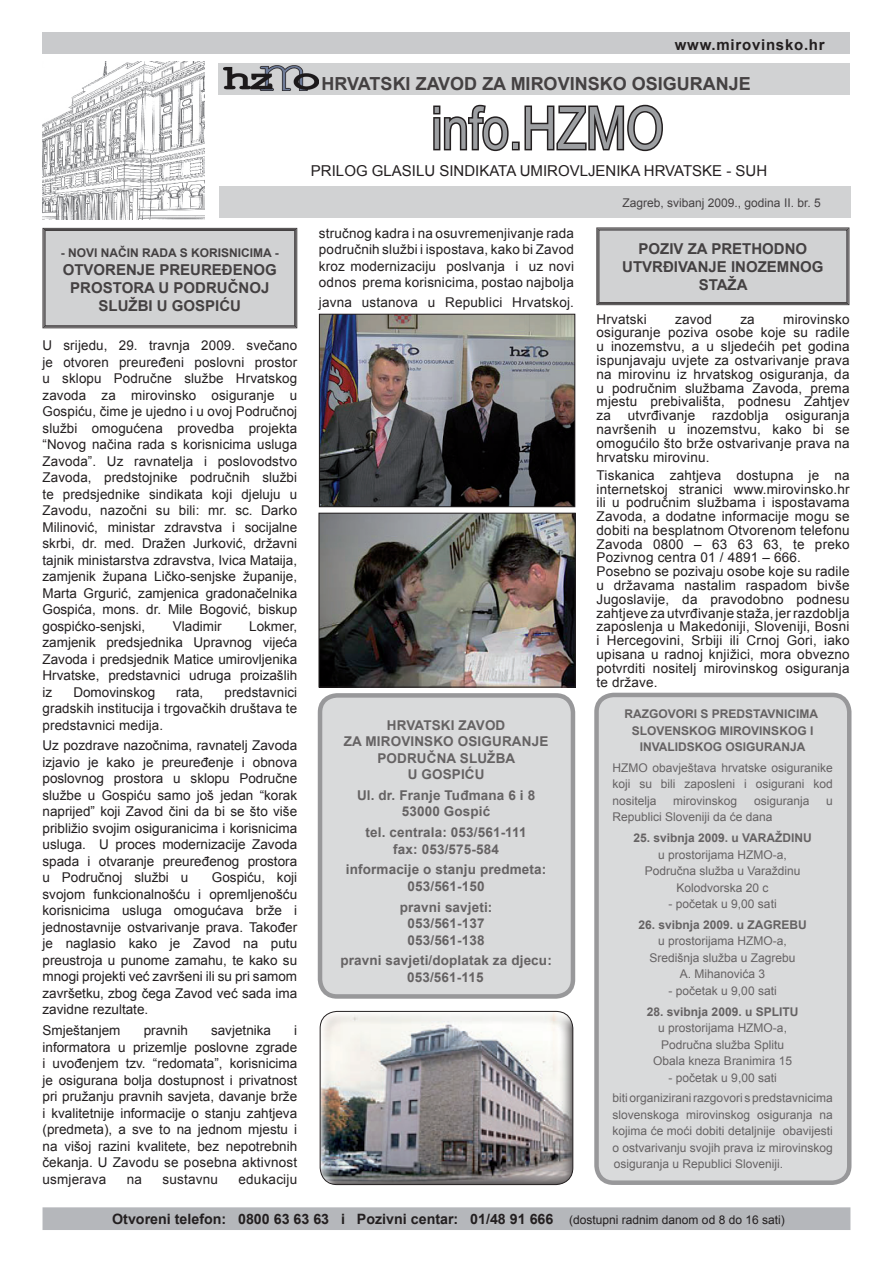
<style>
.page{position:relative;width:893px;height:1263px;background:#fff}
.page>*{position:absolute;margin:0;border:0;box-sizing:border-box;transform-origin:0 0}
.t1{font:58.5px "Arial Narrow";color:#9d9fa2}
.t2{font:700 18px "Arial";color:#231f20}
.t3{font:700 15px/18px "Arial";color:#231f20;text-align:center}
.t4{font:15px "Arial";color:#231f20}
.t5{font:700 15px "Arial";letter-spacing:.05em;color:#231f20}
.t6{font:700 14.25px "Arial";color:#231f20}
.t7{font:13.5px/16.5px "Arial";letter-spacing:.015em;color:#231f20;text-align:justify}
.t8{font:700 13.5px/16.5px "Arial";letter-spacing:.01em;color:#231f20;text-align:center}
.t9{font:12px/16.5px "Arial";color:#231f20;text-align:center}
.t10{font:700 12px/16.5px "Arial";color:#231f20;text-align:center}
.s1{font-weight:400;font-size:12px}
</style>
<div class="page">
<div style="left:43px;top:32px;width:807px;height:22px;background:#c9cacc"></div>
<img style="left:43px;top:62px;width:161px;height:157px">
<div style="left:219px;top:63px;width:631px;height:32px;background:#d1d2d3"></div>
<div style="left:219px;top:186px;width:631px;height:32px;background:#d1d2d3"></div>
<img style="left:223px;top:66px;width:96px;height:25px">
<div style="left:42px;top:227px;width:256px;height:102px;background:#d1d2d3"></div>
<div style="left:44px;top:229px;width:252px;height:98px;border:1px solid #231f20"></div>
<div style="left:45px;top:230px;width:250px;height:96px;border:1px solid #231f20"></div>
<svg style="left:596px;top:227px;width:254px;height:79px;background:#cccdce"></svg>
<div style="left:598px;top:229px;width:250px;height:75px;border:1px solid #231f20"></div>
<div style="left:598px;top:230px;width:249px;height:73px;border:1px solid #231f20"></div>
<div style="left:43px;top:1208px;width:807px;height:21px;background:#b5b7bb"></div>
<div style="left:43px;top:1207px;width:807px;height:23px;border:2px solid #b5b7bb"></div>
<div style="left:596px;top:695px;width:253px;height:488px;background:#d9dadb;border-radius:17px"></div>
<div style="left:594px;top:693px;width:257px;height:492px;border:4px solid #6c6c6f;border-radius:17px"></div>
<img style="left:320px;top:1011px;width:253px;height:173px">
<div style="left:320px;top:1011px;width:253px;height:174px;border:1px solid #231f20;border-radius:17px"></div>
<div style="left:320px;top:695px;width:253px;height:301px;background:#d9dadb;border-radius:17px"></div>
<div style="left:318px;top:693px;width:257px;height:306px;border:4px solid #6c6c6f;border-radius:17px"></div>
<div style="left:433px;top:106px;width:7px;height:8px;border:3px solid #231f20"></div>
<div style="left:433px;top:117px;width:7px;height:33px;border:3px solid #231f20"></div>
<svg style="left:443px;top:104px;width:66px;height:48px"></svg>
<div style="left:512px;top:142px;width:8px;height:8px;border:3px solid #231f20"></div>
<svg style="left:524px;top:104px;width:139px;height:48px"></svg>
<img style="left:321px;top:316px;width:252px;height:189px">
<div style="left:319px;top:314px;width:256px;height:193px;border:1px solid #231f20"></div>
<img style="left:321px;top:515px;width:253px;height:170px">
<div style="left:319px;top:513px;width:257px;height:174px;border:1px solid #231f20"></div>
<p class="t5" style="left:675px;top:35px;width:151px">www.mirovinsko.hr</p>
<h2 class="t2" style="left:322px;top:72px;width:431px">HRVATSKI ZAVOD ZA MIROVINSKO OSIGURANJE</h2>
<h1 class="t1" style="left:432px;top:85px;width:233px">info.HZMO</h1>
<p class="t4" style="left:311px;top:160px;width:458px">PRILOG GLASILU SINDIKATA UMIROVLJENIKA HRVATSKE - SUH</p>
<p class="t10" style="left:61px;top:245px;width:219px">- NOVI NAČIN RADA S KORISNICIMA -</p>
<p class="t3" style="left:63px;top:261px;width:216px">OTVORENJE PREUREĐENOG<br>PROSTORA U PODRUČNOJ<br>SLUŽBI U GOSPIĆU</p>
<p class="t7" style="left:43px;top:337px;width:256px">U srijedu, 29. travnja 2009. svečano je otvoren preuređeni poslovni prostor u sklopu Područne službe Hrvatskog zavoda za mirovinsko osiguranje u Gospiću, čime je ujedno i u ovoj Područnoj službi omogućena provedba projekta “Novog načina rada s korisnicima usluga Zavoda”. Uz ravnatelja i poslovodstvo Zavoda, predstojnike područnih službi te predsjednike sindikata koji djeluju u Zavodu, nazočni su bili: mr. sc. Darko Milinović, ministar zdravstva i socijalne skrbi, dr. med. Dražen Jurković, državni tajnik ministarstva zdravstva, Ivica Mataija, zamjenik župana Ličko-senjske županije, Marta Grgurić, zamjenica gradonačelnika Gospića, mons. dr. Mile Bogović, biskup gospićko-senjski,</p>
<p class="t7" style="left:43px;top:618px;width:256px;text-indent:207px">Lokmer, zamjenik predsjednika Upravnog vijeća Zavoda i predsjednik Matice umirovljenika Hrvatske, predstavnici udruga proizašlih iz</p>
<p class="t7" style="left:173px;top:618px;width:50px">Vladimir</p>
<p class="t7" style="left:73px;top:684px;width:83px">Domovinskog</p>
<p class="t7" style="left:176px;top:684px;width:29px">rata,</p>
<p class="t7" style="left:43px;top:684px;width:256px;text-indent:182px">predstavnici gradskih institucija i trgovačkih društava te predstavnici medija.</p>
<p class="t7" style="left:43px;top:737px;width:256px">Uz pozdrave nazočnima, ravnatelj Zavoda izjavio je kako je preuređenje i obnova poslovnog prostora u sklopu Područne službe u Gospiću samo još jedan “korak naprijed” koji Zavod čini da bi se što više približio svojim osiguranicima i korisnicima usluga. U proces modernizacije Zavoda spada i otvaranje preuređenog prostora u Područnoj službi u</p>
<p class="t7" style="left:43px;top:869px;width:256px;text-indent:169px">Gospiću, koji svojom funkcionalnošću i opremljenošću korisnicima usluga omogućava brže i jednostavnije ostvarivanje prava. Također je naglasio kako je Zavod na putu preustroja u punome zamahu, te kako su mnogi projekti već završeni ili su pri samom završetku, zbog čega Zavod već sada ima zavidne rezultate.</p>
<p class="t7" style="left:43px;top:1022px;width:80px">Smještanjem</p>
<p class="t7" style="left:144px;top:1022px;width:46px">pravnih</p>
<p class="t7" style="left:211px;top:1022px;width:62px">savjetnika</p>
<p class="t7" style="left:43px;top:1022px;width:256px;text-indent:252px">i informatora u prizemlje poslovne zgrade i uvođenjem tzv. “redomata”, korisnicima je osigurana bolja dostupnost i privatnost pri pružanju pravnih savjeta, davanje brže i kvalitetnije informacije o stanju zahtjeva (predmeta), a sve to na jednom mjestu i na višoj razini kvalitete, bez nepotrebnih čekanja. U Zavodu se posebna aktivnost usmjerava</p>
<p class="t7" style="left:127px;top:1171px;width:17px">na</p>
<p class="t7" style="left:163px;top:1171px;width:57px">sustavnu</p>
<p class="t7" style="left:239px;top:1171px;width:60px">edukaciju</p>
<p class="t7" style="left:319px;top:225px;width:257px">stručnog kadra i na osuvremenjivanje rada područnih službi i ispostava, kako bi Zavod kroz modernizaciju poslvanja i uz novi odnos prema korisnicima, postao najbolja</p>
<p class="t7" style="left:319px;top:294px;width:257px">javna ustanova u Republici Hrvatskoj.</p>
<p class="t8" style="left:344px;top:717px;width:206px">HRVATSKI ZAVOD<br>ZA MIROVINSKO OSIGURANJE<br>PODRUČNA SLUŽBA<br>U GOSPIĆU</p>
<p class="t8" style="left:357px;top:787px;width:180px">Ul. dr. Franje Tuđmana 6 i 8<br>53000 Gospić</p>
<p class="t8" style="left:366px;top:824px;width:162px">tel. centrala: 053/561-111 fax: 053/575-584</p>
<p class="t8" style="left:346px;top:862px;width:202px">informacije o stanju predmeta:<br>053/561-150</p>
<p class="t8" style="left:400px;top:899px;width:94px">pravni savjeti:<br>053/561-137<br>053/561-138</p>
<p class="t8" style="left:340px;top:953px;width:213px">pravni savjeti/doplatak za djecu:<br>053/561-115</p>
<p class="t9" style="left:623px;top:195px;width:200px">Zagreb, svibanj 2009., godina II. br. 5</p>
<p class="t3" style="left:622px;top:240px;width:203px">POZIV ZA PRETHODNO<br>UTVRĐIVANJE INOZEMNOG<br>STAŽA</p>
<p class="t7" style="left:597px;top:312px;width:254px;line-height:13.8px;text-indent:187px">mirovinsko osiguranje poziva osobe koje su radile u inozemstvu, a u sljedećih pet godina ispunjavaju uvjete za ostvarivanje prava na mirovinu iz hrvatskog osiguranja, da u područnim službama Zavoda, prema mjestu prebivališta, podnesu Zahtjev za</p>
<p class="t7" style="left:597px;top:311px;width:52px">Hrvatski</p>
<p class="t7" style="left:675px;top:311px;width:38px">zavod</p>
<p class="t7" style="left:740px;top:311px;width:16px">za</p>
<p class="t7" style="left:597px;top:409px;width:254px;line-height:13.8px;text-indent:189px">osiguranja navršenih u inozemstvu, kako bi se omogućilo što brže ostvarivanje prava na hrvatsku mirovinu.</p>
<p class="t7" style="left:597px;top:468px;width:254px;line-height:13.8px;text-align:left">Tiskanica zahtjeva dostupna je na internetskoj stranici www.mirovinsko.hr ili u područnim službama i ispostavama Zavoda, a dodatne informacije mogu se dobiti na besplatnom Otvorenom telefonu Zavoda 0800 – 63 63 63, te preko Pozivnog centra 01 / 4891 – 666.<br>Posebno se pozivaju osobe koje su radile u državama nastalim raspadom bivše Jugoslavije, da pravodobno podnesu zahtjeve za utvrđivanje staža, jer razdoblja zaposlenja u Makedoniji, Sloveniji, Bosni i Hercegovini, Srbiji ili Crnoj Gori, iako upisana u radnoj knjižici, mora obvezno potvrditi nositelj mirovinskog osiguranja te države.</p>
<p class="t7" style="left:628px;top:407px;width:69px">utvrđivanje</p>
<p class="t7" style="left:712px;top:407px;width:58px">razdoblja</p>
<p class="t10" style="left:625px;top:706px;width:195px">RAZGOVORI S PREDSTAVNICIMA<br>SLOVENSKOG MIROVINSKOG I<br>INVALIDSKOG OSIGURANJA</p>
<p class="t9" style="left:612px;top:759px;width:222px;text-align:justify">HZMO obavještava hrvatske osiguranike koji su bili zaposleni i osigurani kod nositelja</p>
<p class="t9" style="left:673px;top:792px;width:66px">mirovinskog</p>
<p class="t9" style="left:754px;top:792px;width:57px">osiguranja</p>
<p class="t9" style="left:826px;top:792px;width:8px">u</p>
<p class="t9" style="left:612px;top:809px;width:162px">Republici Sloveniji da će dana</p>
<p class="t10" style="left:633px;top:830px;width:180px">25. svibnja 2009. u VARAŽDINU</p>
<p class="t9" style="left:645px;top:846px;width:157px">u prostorijama HZMO-a,<br>Područna služba u Varaždinu<br>Kolodvorska 20 c</p>
<p class="t9" style="left:669px;top:896px;width:110px">- početak u 9,00 sati</p>
<p class="t10" style="left:639px;top:917px;width:170px">26. svibnja 2009. u ZAGREBU</p>
<p class="t9" style="left:650px;top:933px;width:148px">u prostorijama HZMO-a,<br>Središnja služba u Zagrebu<br>A. Mihanovića 3</p>
<p class="t9" style="left:669px;top:982px;width:110px">- početak u 9,00 sati</p>
<p class="t10" style="left:647px;top:1003px;width:153px">28. svibnja 2009. u SPLITU</p>
<p class="t9" style="left:653px;top:1020px;width:140px">u prostorijama HZMO-a,<br>Područna služba Splitu<br>Obala kneza Branimira 15</p>
<p class="t9" style="left:612px;top:1067px;width:222px;line-height:20.7px">- početak u 9,00 sati<br>biti organizirani razgovori s predstavnicima</p>
<p class="t9" style="left:612px;top:1106px;width:222px;text-align:justify">slovenskoga mirovinskog osiguranja na kojima će moći dobiti detaljnije obavijesti o ostvarivanju svojih prava iz mirovinskog osiguranja u Republici Sloveniji.</p>
<p class="t6" style="left:112px;top:1209px;width:674px">Otvoreni telefon: 0800 63 63 63 i Pozivni centar: 01/48 91 666 <span class="s1">(dostupni radnim danom od 8 do 16 sati)</span></p>
</div>
